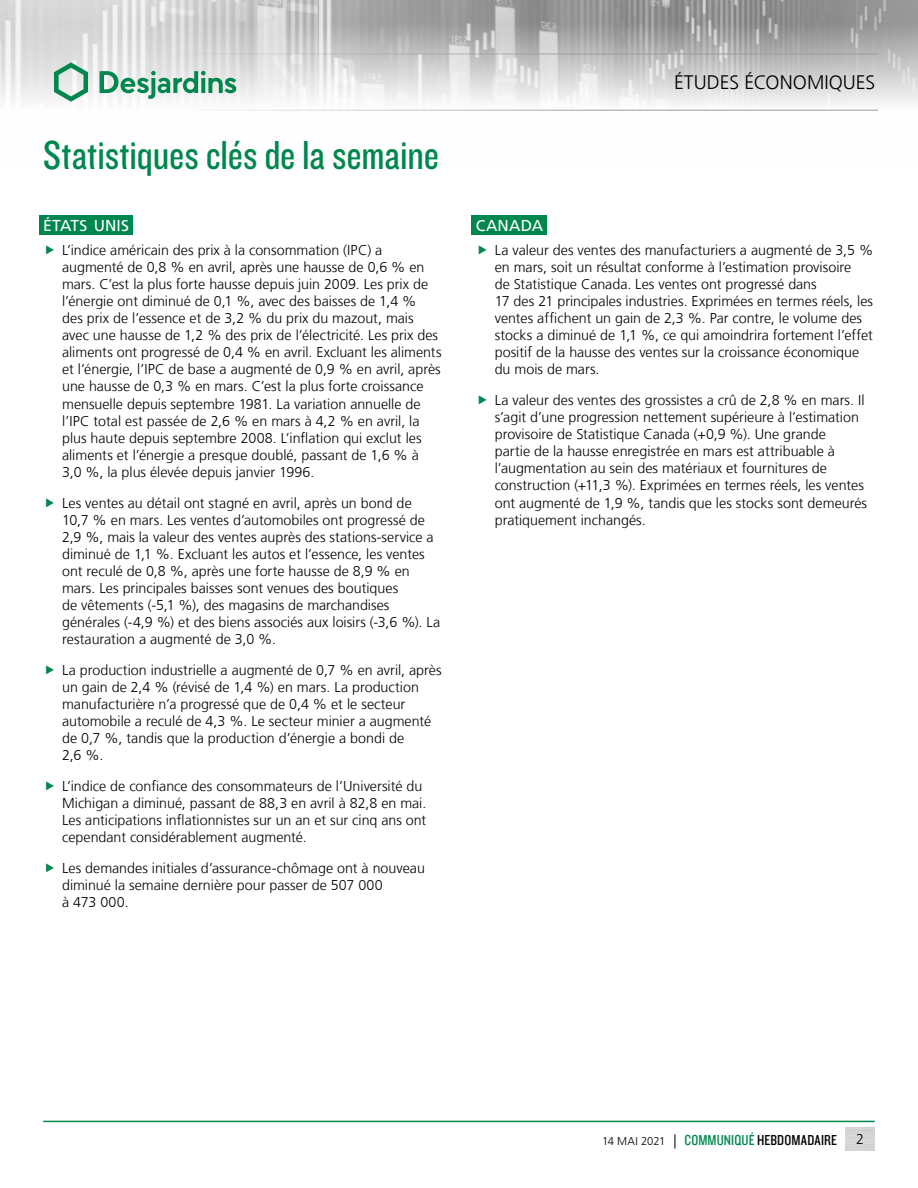
<style>
.page{position:relative;width:918px;height:1188px;background:#fff}
.page>*{position:absolute;margin:0;border:0;box-sizing:border-box;transform-origin:0 0}
.t1{font:42px "Knockout 29 Junior Ltweight";letter-spacing:-.005em;color:#00874e}
.t2{font:300 19.5px "Frutiger LT";color:#000}
.t3{font:15.75px "Frutiger LT";letter-spacing:.01em;color:#fff}
.t4{font:15px "Knockout 29 Junior Ltweight";letter-spacing:.005em;color:#000}
.t5{font:300 14.25px/17.1px "Frutiger LT";color:#000}
.s1{font-family:"Frutiger LT";font-weight:300;font-size:11.25px}
.s2{font-family:"Frutiger LT";font-weight:300;font-size:14.25px}
.s3{color:#00874e}
</style>
<div class="page">
<img style="left:0;top:0;width:918px;height:110px">
<hr style="left:0;top:54px;width:878px;height:1px;background:#9d9d9c">
<hr style="left:0;top:110px;width:878px;height:1px;background:#9d9d9c">
<svg style="left:54px;top:62px;width:34px;height:40px"></svg>
<svg style="left:100px;top:71px;width:136px;height:28px"></svg>
<hr style="left:43px;top:1121px;width:832px;height:1px;background:#00874e">
<div style="left:39px;top:215px;width:94px;height:20px;background:#00874e"></div>
<div style="left:472px;top:215px;width:75px;height:20px;background:#00874e"></div>
<h1 class="t1" style="left:43px;top:128px;width:397px">Statistiques clés de la semaine</h1>
<h2 class="t2" style="left:674px;top:72px;width:203px">ÉTUDES ÉCONOMIQUES</h2>
<p class="t3" style="left:43px;top:216px;width:87px">ÉTATS UNIS</p>
<p class="t3" style="left:476px;top:216px;width:69px">CANADA</p>
<p class="t5" style="left:495px;top:241px;width:380px">La valeur des ventes des manufacturiers a augmenté de 3,5 %</p>
<p class="t5" style="left:495px;top:259px;width:358px">en mars, soit un résultat conforme à l’estimation provisoire</p>
<p class="t5" style="left:495px;top:276px;width:323px">de Statistique Canada. Les ventes ont progressé dans</p>
<p class="t5" style="left:495px;top:293px;width:380px">17 des 21 principales industries. Exprimées en termes réels, les</p>
<p class="t5" style="left:495px;top:310px;width:380px">ventes affichent un gain de 2,3 %. Par contre, le volume des stocks a diminué de 1,1 %, ce qui amoindrira fortement l’effet</p>
<p class="t5" style="left:495px;top:344px;width:366px">positif de la hausse des ventes sur la croissance économique du mois de mars.</p>
<p class="t5" style="left:495px;top:392px;width:371px">La valeur des ventes des grossistes a crû de 2,8 % en mars. Il</p>
<p class="t5" style="left:495px;top:409px;width:366px">s’agit d’une progression nettement supérieure à l’estimation</p>
<p class="t5" style="left:495px;top:426px;width:342px">provisoire de Statistique Canada (+0,9 %). Une grande partie de la hausse enregistrée en mars est attribuable à</p>
<p class="t5" style="left:495px;top:460px;width:334px">l’augmentation au sein des matériaux et fournitures de</p>
<p class="t5" style="left:495px;top:477px;width:374px">construction (+11,3 %). Exprimées en termes réels, les ventes ont augmenté de 1,9 %, tandis que les stocks sont demeurés</p>
<p class="t5" style="left:495px;top:511px;width:153px">pratiquement inchangés.</p>
<p class="t5" style="left:62px;top:241px;width:381px">L’indice américain des prix à la consommation (IPC) a augmenté de 0,8 % en avril, après une hausse de 0,6 % en mars. C’est la plus forte hausse depuis juin 2009. Les prix de l’énergie ont diminué de 0,1 %, avec des baisses de 1,4 %<br>des prix de l’essence et de 3,2 % du prix du mazout, mais avec une hausse de 1,2 % des prix de l’électricité. Les prix des aliments ont progressé de 0,4 % en avril. Excluant les aliments et l’énergie, l’IPC de base a augmenté de 0,9 % en avril, après une hausse de 0,3 % en mars. C’est la plus forte croissance mensuelle depuis septembre 1981. La variation annuelle de l’IPC total est passée de 2,6 % en mars à 4,2 % en avril, la plus haute depuis septembre 2008. L’inflation qui exclut les aliments et l’énergie a presque doublé, passant de 1,6 % à 3,0 %, la plus élevée depuis janvier 1996.</p>
<p class="t5" style="left:62px;top:494px;width:380px">Les ventes au détail ont stagné en avril, après un bond de 10,7 % en mars. Les ventes d’automobiles ont progressé de 2,9 %, mais la valeur des ventes auprès des stations-service a diminué de 1,1 %. Excluant les autos et l’essence, les ventes ont reculé de 0,8 %, après une forte hausse de 8,9 % en mars. Les principales baisses sont venues des boutiques<br>de vêtements (-5,1 %), des magasins de marchandises générales (-4,9 %) et des biens associés aux loisirs (-3,6 %). La restauration a augmenté de 3,0 %.</p>
<p class="t5" style="left:62px;top:662px;width:381px">La production industrielle a augmenté de 0,7 % en avril, après un gain de 2,4 % (révisé de 1,4 %) en mars. La production manufacturière n’a progressé que de 0,4 % et le secteur automobile a reculé de 4,3 %. Le secteur minier a augmenté de 0,7 %, tandis que la production d’énergie a bondi de<br>2,6 %.</p>
<p class="t5" style="left:62px;top:778px;width:362px">L’indice de confiance des consommateurs de l’Université du</p>
<p class="t5" style="left:62px;top:795px;width:366px">Michigan a diminué, passant de 88,3 en avril à 82,8 en mai.</p>
<p class="t5" style="left:62px;top:812px;width:366px">Les anticipations inflationnistes sur un an et sur cinq ans ont cependant considérablement augmenté.</p>
<p class="t5" style="left:62px;top:860px;width:364px">Les demandes initiales d’assurance-chômage ont à nouveau diminué la semaine dernière pour passer de 507 000<br>à 473 000.</p>
<p class="t4" style="left:602px;top:1130px;width:237px"><span class="s1">14 MAI 2021</span> <span class="s2">|</span> <span class="s3">COMMUNIQUÉ</span> HEBDOMADAIRE</p>
<p class="t5" style="left:856px;top:1131px;width:9px">2</p>
</div>
